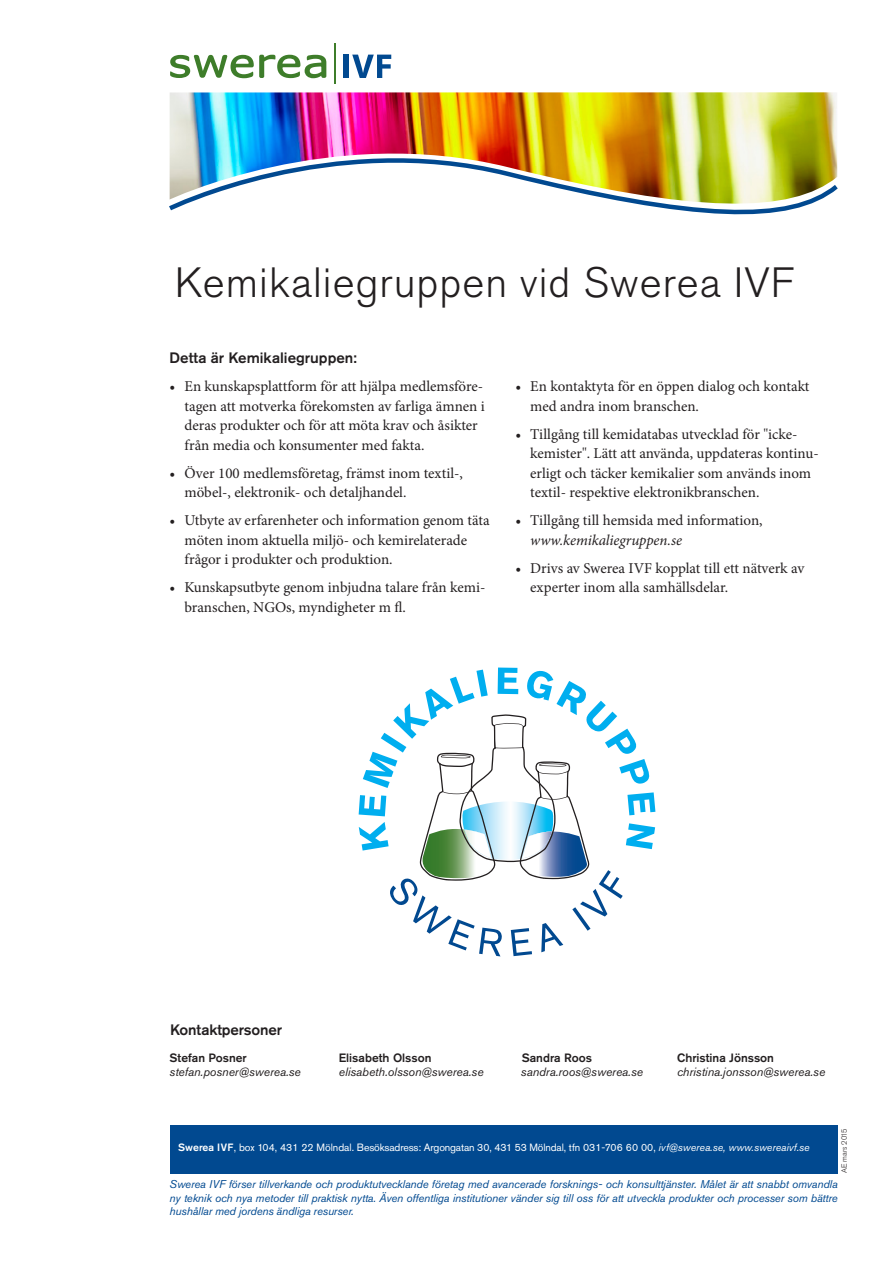
<style>
.page{position:relative;width:893px;height:1263px;background:#fff}
.page>*{position:absolute;margin:0;border:0;box-sizing:border-box;transform-origin:0 0}
.Rubrik{font:300 42px "Akzidenz Grotesk Std";letter-spacing:.025em;color:#231f20}
.t1{font:15px/19.5px "Minion Pro";letter-spacing:-.005em;color:#231f20}
.Underrubrik_2{font:500 15px "Akzidenz Grotesk Std";color:#231f20}
.Underrubrik{font:500 15px "Akzidenz Grotesk Std";letter-spacing:-.01em;color:#231f20}
.Kontaktperson{font:italic 12px "Akzidenz Grotesk Std";color:#231f20}
.Kontaktperson-2{font:500 12px "Akzidenz Grotesk Std";color:#231f20}
.t2{font:italic 11.25px/13.5px "Akzidenz Grotesk Std";letter-spacing:-.01em;color:#014990;text-align:justify}
.Kontaktperson-3{font:10.5px "Akzidenz Grotesk Std";letter-spacing:-.015em;color:#fff}
.t3{font:300 7.5px "Akzidenz Grotesk Std";letter-spacing:-.01em;color:#231f20}
.s1{font-style:italic}
.s2{color:#fff}
.s3{font-weight:500}
</style>
<div class="page">
<div style="left:170px;top:1125px;width:668px;height:49px;background:#014990"></div>
<div style="left:344px;top:55px;width:5px;height:23px;background:#014990"></div>
<svg style="left:352px;top:55px;width:39px;height:23px"></svg>
<svg style="left:170px;top:55px;width:156px;height:23px"></svg>
<hr style="left:334px;top:44px;width:2px;height:40px;background:#3e7d2a">
<svg style="left:359px;top:667px;width:296px;height:289px"></svg>
<img style="left:170px;top:92px;width:667px;height:122px">
<p class="Rubrik" style="left:175px;top:258px;width:621px">Kemikaliegruppen vid Swerea IVF</p>
<p class="Underrubrik_2" style="left:170px;top:349px;width:189px">Detta är Kemikaliegruppen:</p>
<p class="t1" style="left:184px;top:377px;width:302px;text-indent:-15px">• En kunskapsplattform för att hjälpa medlemsföre&shy;tagen att motverka förekomsten av farliga ämnen i deras produkter och för att möta krav och åsikter från media och konsumenter med fakta.</p>
<p class="t1" style="left:184px;top:463px;width:280px;text-indent:-15px">• Över 100 medlemsföretag, främst inom textil-, möbel-, elektronik- och detaljhandel.</p>
<p class="t1" style="left:184px;top:511px;width:307px;text-indent:-15px">• Utbyte av erfarenheter och information genom täta möten inom aktuella miljö- och kemirelaterade frågor i produkter och produktion.</p>
<p class="t1" style="left:184px;top:578px;width:302px;text-indent:-15px">• Kunskapsutbyte genom inbjudna talare från kemi&shy;branschen, NGOs, myndigheter m fl.</p>
<p class="t1" style="left:530px;top:377px;width:281px;text-indent:-15px">• En kontaktyta för en öppen dialog och kontakt med andra inom branschen.</p>
<p class="t1" style="left:530px;top:424px;width:290px;text-indent:-15px">• Tillgång till kemidatabas utvecklad för "icke&shy;kemister". Lätt att använda, uppdateras kontinu&shy;erligt och täcker kemikalier som används inom textil- respektive elektronikbranschen.</p>
<p class="t1" style="left:530px;top:511px;width:234px;text-indent:-15px">• Tillgång till hemsida med information, <span class="s1">www.kemikaliegruppen.se</span></p>
<p class="t1" style="left:530px;top:558px;width:276px;text-indent:-15px">• Drivs av Swerea IVF kopplat till ett nätverk av experter inom alla samhällsdelar.</p>
<p class="Underrubrik" style="left:170px;top:1021px;width:113px">Kontaktpersoner</p>
<p class="Kontaktperson-2" style="left:170px;top:1050px;width:79px">Stefan Posner</p>
<p class="Kontaktperson" style="left:170px;top:1065px;width:133px">stefan.posner@swerea.se</p>
<p class="Kontaktperson-2" style="left:339px;top:1050px;width:94px">Elisabeth Olsson</p>
<p class="Kontaktperson" style="left:339px;top:1065px;width:146px">elisabeth.olsson@swerea.se</p>
<p class="Kontaktperson-2" style="left:522px;top:1050px;width:72px">Sandra Roos</p>
<p class="Kontaktperson" style="left:521px;top:1065px;width:124px">sandra.roos@swerea.se</p>
<p class="Kontaktperson-2" style="left:677px;top:1050px;width:98px">Christina Jönsson</p>
<p class="Kontaktperson" style="left:677px;top:1065px;width:156px">christina.jonsson@swerea.se<span class="s2">e</span></p>
<p class="Kontaktperson-3" style="left:178px;top:1141px;width:633px"><span class="s3">Swerea IVF</span>, box 104, 431 22 Mölndal. Besöksadress: Argongatan 30, 431 53 Mölndal, tfn 031-706 60 00, <span class="s1">ivf@swerea.se, www.swereaivf.se</span></p>
<p class="t3" style="left:840px;top:1172px;width:45px;rotate:-90deg">AE mars 2015</p>
<p class="t2" style="left:170px;top:1178px;width:670px">Swerea IVF förser tillverkande och produktutvecklande företag med avancerade forsknings- och konsulttjänster. Målet är att snabbt omvandla ny teknik och nya metoder till praktisk nytta. Även offentliga institutioner vänder sig till oss för att utveckla produkter och processer som bättre hushållar med jordens ändliga resurser.</p>
</div>
